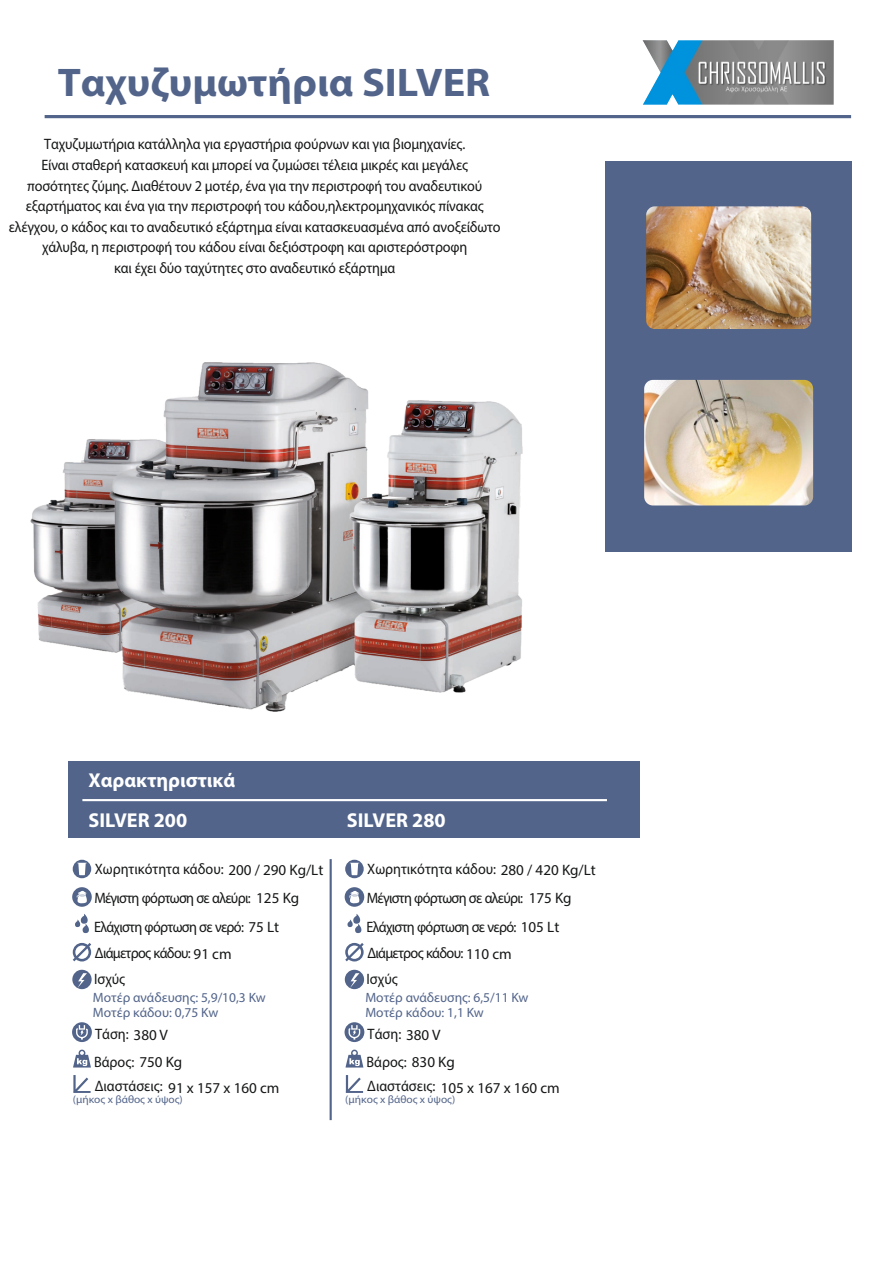
<style>
.page{position:relative;width:893px;height:1263px;background:#fff}
.page>*{position:absolute;margin:0;border:0;box-sizing:border-box;transform-origin:0 0}
.t1{font:700 40.05px "Myriad Pro";color:#52648a;scale:1.05 1}
.t2{font:700 20.1px "Myriad Pro";color:#fff}
.t3{font:15.15px/20.5px "Myriad Pro";letter-spacing:-.01em;color:#151616;text-align:center;scale:.94 1}
.t4{font:15.15px/28.7px "Myriad Pro";letter-spacing:-.05em;color:#151616;scale:.94 1}
.t5{font:13.5px/14.9px "Myriad Pro";color:#52648a}
.t6{font:10.8px "Myriad Pro";color:#52648a;scale:1.06 1}
</style>
<div class="page">
<hr style="left:45px;top:115px;width:806px;height:3px;background:#52648a">
<div style="left:68px;top:762px;width:572px;height:76px;background:#52648a"></div>
<img style="left:643px;top:40px;width:191px;height:65px">
<svg style="left:73px;top:1075px;width:18px;height:18px"></svg>
<svg style="left:73px;top:1050px;width:18px;height:17px"></svg>
<div style="left:72px;top:1022px;width:20px;height:20px;background:#52648a;border-radius:50%"></div>
<svg style="left:76px;top:1025px;width:12px;height:14px"></svg>
<div style="left:73px;top:860px;width:18px;height:18px;background:#52648a;border-radius:50%"></div>
<svg style="left:77px;top:863px;width:10px;height:12px"></svg>
<div style="left:72px;top:970px;width:20px;height:19px;background:#52648a;border-radius:50%"></div>
<svg style="left:78px;top:973px;width:9px;height:15px"></svg>
<svg style="left:75px;top:914px;width:14px;height:19px"></svg>
<div style="left:72px;top:887px;width:20px;height:20px;background:#52648a;border-radius:50%"></div>
<svg style="left:76px;top:891px;width:11px;height:13px"></svg>
<hr style="left:329px;top:859px;width:3px;height:261px;background:#52648a">
<svg style="left:82px;top:799px;width:525px;height:3px;background:#cdd2dd"></svg>
<img style="left:31px;top:363px;width:491px;height:349px">
<svg style="left:73px;top:943px;width:18px;height:18px"></svg>
<svg style="left:346px;top:1075px;width:17px;height:18px"></svg>
<svg style="left:345px;top:1050px;width:18px;height:17px"></svg>
<svg style="left:345px;top:1022px;width:19px;height:20px"></svg>
<svg style="left:349px;top:1025px;width:11px;height:14px"></svg>
<svg style="left:345px;top:860px;width:19px;height:18px"></svg>
<svg style="left:350px;top:863px;width:9px;height:12px"></svg>
<div style="left:345px;top:970px;width:19px;height:19px;background:#52648a;border-radius:50%"></div>
<svg style="left:350px;top:973px;width:9px;height:15px"></svg>
<svg style="left:347px;top:914px;width:14px;height:19px"></svg>
<div style="left:345px;top:887px;width:19px;height:20px;background:#52648a;border-radius:50%"></div>
<svg style="left:349px;top:891px;width:10px;height:13px"></svg>
<svg style="left:345px;top:943px;width:19px;height:18px"></svg>
<div style="left:605px;top:161px;width:247px;height:391px;background:#52648a"></div>
<img style="left:645px;top:205px;width:168px;height:126px;border-radius:10px">
<div style="left:643px;top:203px;width:171px;height:129px;border:3px solid #52648a;border-radius:10px"></div>
<img style="left:643px;top:378px;width:172px;height:129px;border-radius:10px">
<div style="left:641px;top:377px;width:175px;height:132px;border:3px solid #52648a;border-radius:10px"></div>
<h1 class="t1" style="left:58px;top:66px;width:413px">Ταχυζυμωτήρια SILVER</h1>
<p class="t3" style="left:9px;top:135px;width:525px">Ταχυζυμωτήρια κατάλληλα για εργαστήρια φούρνων και για βιομηχανίες.<br>Είναι σταθερή κατασκευή και μπορεί να ζυμώσει τέλεια μικρές και μεγάλες ποσότητες ζύμης. Διαθέτουν 2 μοτέρ, ένα για την περιστροφή του αναδευτικού εξαρτήματος και ένα για την περιστροφή του κάδου,ηλεκτρομηχανικός πίνακας ελέγχου, ο κάδος και το αναδευτικό εξάρτημα είναι κατασκευασμένα από ανοξείδωτο χάλυβα, η περιστροφή του κάδου είναι δεξιόστροφη και αριστερόστροφη<br>και έχει δύο ταχύτητες στο αναδευτικό εξάρτημα</p>
<h2 class="t2" style="left:89px;top:772px;width:148px">Χαρακτηριστικά</h2>
<h2 class="t2" style="left:89px;top:811px;width:100px">SILVER 200</h2>
<h2 class="t2" style="left:347px;top:811px;width:100px">SILVER 280</h2>
<p class="t4" style="left:94px;top:856px;width:245px">Χωρητικότητα κάδου: 200 / 290 Kg/Lt<br>Μέγιστη φόρτωση σε αλεύρι: 125 Kg<br>Ελάχιστη φόρτωση σε νερό: 75 Lt</p>
<p class="t4" style="left:95px;top:940px;width:147px">Διάμετρος κάδου: 91 cm</p>
<p class="t3" style="left:94px;top:970px;width:35px">Ισχύς</p>
<p class="t5" style="left:93px;top:991px;width:174px">Μοτέρ ανάδευσης: 5,9/10,3 Kw<br>Μοτέρ κάδου: 0,75 Kw</p>
<p class="t4" style="left:367px;top:856px;width:245px">Χωρητικότητα κάδου: 280 / 420 Kg/Lt<br>Μέγιστη φόρτωση σε αλεύρι: 175 Kg<br>Ελάχιστη φόρτωση σε νερό: 105 Lt</p>
<p class="t4" style="left:367px;top:940px;width:155px">Διάμετρος κάδου: 110 cm</p>
<p class="t5" style="left:365px;top:991px;width:165px">Μοτέρ ανάδευσης: 6,5/11 Kw<br>Μοτέρ κάδου: 1,1 Kw</p>
<p class="t3" style="left:367px;top:970px;width:35px">Ισχύς</p>
<p class="t3" style="left:95px;top:1025px;width:79px">Τάση: 380 V</p>
<p class="t3" style="left:368px;top:1025px;width:79px">Τάση: 380 V</p>
<p class="t3" style="left:94px;top:1053px;width:95px">Βάρος: 750 Kg</p>
<p class="t3" style="left:367px;top:1053px;width:95px">Βάρος: 830 Kg</p>
<p class="t3" style="left:95px;top:1078px;width:198px">Διαστάσεις: 91 x 157 x 160 cm</p>
<p class="t6" style="left:73px;top:1094px;width:105px">(μήκος x βάθος x ύψος)</p>
<p class="t3" style="left:367px;top:1078px;width:206px">Διαστάσεις: 105 x 167 x 160 cm</p>
<p class="t6" style="left:345px;top:1094px;width:105px">(μήκος x βάθος x ύψος)</p>
</div>
